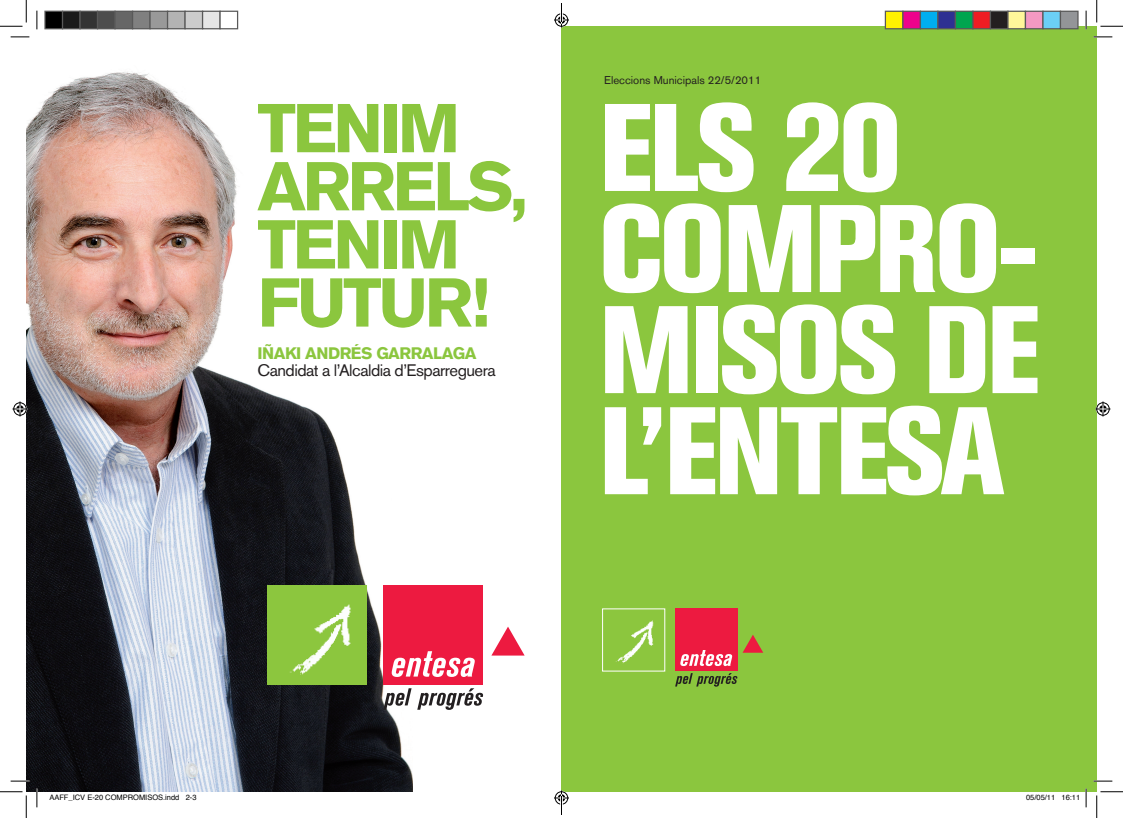
<style>
.page{position:relative;width:1123px;height:818px;background:#fff}
.page>*{position:absolute;margin:0;border:0;box-sizing:border-box;transform-origin:0 0}
.t1{font:123.12px/101.1px "Akzidenz Grotesk BQ X Bd Cnd Alt";letter-spacing:-.03em;color:#fff;text-align:justify}
.t2{font:700 68.38px "Akzidenz Grotesk BQ";letter-spacing:-.05em;color:#8bc63e}
.t3{font:16.5px/16.8px "Akzidenz Grotesk BQ";letter-spacing:-.03em;color:#231f20}
.t4{font:11.25px "Akzidenz Grotesk BQ";color:#231f20}
.t5{font:7.5px "Helvetica";color:#000}
.s1{font-weight:700;color:#8bc63e}
</style>
<div class="page">
<div style="left:561px;top:26px;width:535px;height:766px;background:#8bc63e"></div>
<svg style="left:742px;top:635px;width:21px;height:18px"></svg>
<div style="left:675px;top:609px;width:62px;height:62px;background:#ed1a40"></div>
<img style="left:615px;top:620px;width:39px;height:43px">
<div style="left:602px;top:608px;width:63px;height:63px;border:1px solid #fff"></div>
<svg style="left:675px;top:673px;width:62px;height:14px"></svg>
<svg style="left:680px;top:650px;width:52px;height:16px"></svg>
<img style="left:26px;top:72px;width:386px;height:720px">
<svg style="left:491px;top:627px;width:33px;height:28px"></svg>
<div style="left:383px;top:585px;width:100px;height:100px;background:#ed1a40"></div>
<img style="left:267px;top:585px;width:100px;height:100px">
<svg style="left:383px;top:688px;width:28px;height:22px"></svg>
<svg style="left:417px;top:688px;width:66px;height:22px"></svg>
<svg style="left:392px;top:651px;width:83px;height:26px"></svg>
<svg style="left:11px;top:36px;width:18px;height:2px"></svg>
<svg style="left:1093px;top:36px;width:19px;height:2px"></svg>
<svg style="left:11px;top:780px;width:18px;height:2px"></svg>
<svg style="left:1093px;top:780px;width:19px;height:2px"></svg>
<svg style="left:36px;top:11px;width:2px;height:18px"></svg>
<svg style="left:36px;top:788px;width:2px;height:19px"></svg>
<svg style="left:1085px;top:11px;width:1px;height:18px"></svg>
<svg style="left:1085px;top:788px;width:1px;height:19px"></svg>
<svg style="left:0;top:0;width:27px;height:27px"></svg>
<svg style="left:0;top:791px;width:27px;height:27px"></svg>
<svg style="left:1096px;top:0;width:27px;height:27px"></svg>
<svg style="left:1096px;top:791px;width:27px;height:27px"></svg>
<svg style="left:13px;top:401px;width:15px;height:15px"></svg>
<svg style="left:1095px;top:401px;width:15px;height:15px"></svg>
<div style="left:45px;top:11px;width:18px;height:18px;background:#000"></div>
<div style="left:44px;top:11px;width:19px;height:18px;border:1px solid #595959"></div>
<div style="left:63px;top:11px;width:17px;height:18px;background:#1a1a1a"></div>
<div style="left:62px;top:11px;width:19px;height:18px;border:1px solid #595959"></div>
<div style="left:80px;top:11px;width:18px;height:18px;background:#333"></div>
<div style="left:79px;top:11px;width:19px;height:18px;border:1px solid #595959"></div>
<div style="left:98px;top:11px;width:17px;height:18px;background:#4d4d4d"></div>
<div style="left:97px;top:11px;width:19px;height:18px;border:1px solid #595959"></div>
<div style="left:115px;top:11px;width:18px;height:18px;background:#666"></div>
<div style="left:114px;top:11px;width:19px;height:18px;border:1px solid #595959"></div>
<div style="left:133px;top:11px;width:17px;height:18px;background:#808080"></div>
<div style="left:132px;top:11px;width:19px;height:18px;border:1px solid #595959"></div>
<div style="left:150px;top:11px;width:18px;height:18px;background:#999"></div>
<div style="left:149px;top:11px;width:19px;height:18px;border:1px solid #595959"></div>
<div style="left:168px;top:11px;width:17px;height:18px;background:#b3b3b3"></div>
<div style="left:167px;top:11px;width:19px;height:18px;border:1px solid #595959"></div>
<div style="left:185px;top:11px;width:18px;height:18px;background:#ccc"></div>
<div style="left:184px;top:11px;width:19px;height:18px;border:1px solid #595959"></div>
<div style="left:203px;top:11px;width:17px;height:18px;background:#e6e6e6"></div>
<div style="left:202px;top:11px;width:19px;height:18px;border:1px solid #595959"></div>
<div style="left:219px;top:11px;width:19px;height:18px;border:1px solid #595959"></div>
<div style="left:885px;top:11px;width:18px;height:18px;background:#fff101"></div>
<div style="left:884px;top:11px;width:19px;height:18px;border:1px solid #595959"></div>
<div style="left:903px;top:11px;width:17px;height:18px;background:#ed028c"></div>
<div style="left:902px;top:11px;width:19px;height:18px;border:1px solid #595959"></div>
<div style="left:920px;top:11px;width:18px;height:18px;background:#00aeef"></div>
<div style="left:919px;top:11px;width:19px;height:18px;border:1px solid #595959"></div>
<div style="left:938px;top:11px;width:17px;height:18px;background:#2e3092"></div>
<div style="left:937px;top:11px;width:19px;height:18px;border:1px solid #595959"></div>
<div style="left:955px;top:11px;width:18px;height:18px;background:#00a54f"></div>
<div style="left:954px;top:11px;width:19px;height:18px;border:1px solid #595959"></div>
<div style="left:973px;top:11px;width:17px;height:18px;background:#ee1d23"></div>
<div style="left:972px;top:11px;width:19px;height:18px;border:1px solid #595959"></div>
<div style="left:990px;top:11px;width:18px;height:18px;background:#231f20"></div>
<div style="left:989px;top:11px;width:19px;height:18px;border:1px solid #595959"></div>
<div style="left:1008px;top:11px;width:17px;height:18px;background:#fff79a"></div>
<div style="left:1007px;top:11px;width:19px;height:18px;border:1px solid #595959"></div>
<div style="left:1025px;top:11px;width:18px;height:18px;background:#f499c2"></div>
<div style="left:1024px;top:11px;width:19px;height:18px;border:1px solid #595959"></div>
<div style="left:1043px;top:11px;width:17px;height:18px;background:#6bcff6"></div>
<div style="left:1042px;top:11px;width:19px;height:18px;border:1px solid #595959"></div>
<div style="left:1060px;top:11px;width:18px;height:18px;background:#939598"></div>
<div style="left:1059px;top:11px;width:19px;height:18px;border:1px solid #595959"></div>
<svg style="left:554px;top:3px;width:15px;height:25px"></svg>
<svg style="left:554px;top:790px;width:15px;height:25px"></svg>
<p class="t2" style="left:257px;top:89px;width:204px">TENIM</p>
<p class="t2" style="left:257px;top:147px;width:271px">ARRELS,</p>
<p class="t2" style="left:257px;top:205px;width:204px">TENIM</p>
<p class="t2" style="left:257px;top:263px;width:233px">FUTUR!</p>
<p class="t3" style="left:257px;top:344px;width:240px"><span class="s1">IÑAKI ANDRÉS GARRALAGA<br></span>Candidat a l’Alcaldia d’Esparreguera</p>
<p class="t4" style="left:604px;top:73px;width:158px">Eleccions Municipals 22/5/2011</p>
<p class="t1" style="left:598px;top:98px;width:304px">ELS 20</p>
<p class="t1" style="left:598px;top:199px;width:443px">COMPRO-MISOS DE L’ENTESA</p>
<p class="t5" style="left:49px;top:791px;width:149px">AAFF_ICV E-20 COMPROMISOS.indd 2-3</p>
<p class="t5" style="left:1026px;top:791px;width:56px">05/05/11 16:11</p>
</div>
